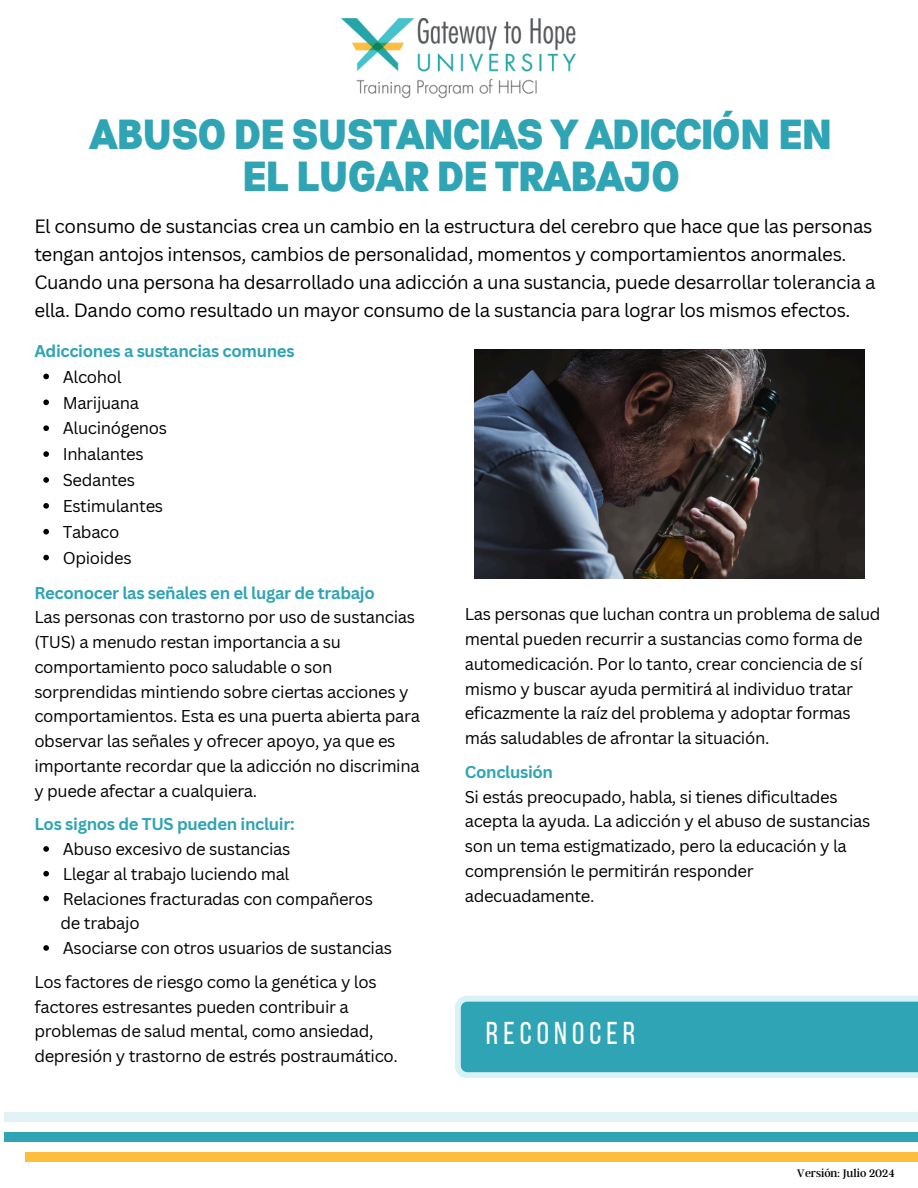
<style>
.page{position:relative;width:918px;height:1188px;background:#fff}
.page>*{position:absolute;margin:0;border:0;box-sizing:border-box;transform-origin:0 0}
.t1{font:900 42px/41.7px "Gabriel Sans Cond";color:#2fa4b4;text-align:center}
.t2{font:31.5px "Bebas Neue";letter-spacing:.16em;color:#fff}
.t3{font:18.75px/28.2px "Canva Sans";letter-spacing:-.02em;color:#000001}
.t4{font:16.65px/24.8px "Canva Sans";letter-spacing:-.02em;color:#000001}
.t5{font:16.65px/24.8px "Canva Sans";letter-spacing:-.02em;color:#000}
.t6{font:700 16.65px "Canva Sans";letter-spacing:-.02em;color:#2fa4b4}
.t7{font:12px "Argent CF";color:#000}
.s1{font-weight:700;color:#2fa4b4}
</style>
<div class="page">
<div style="left:4px;top:1132px;width:914px;height:10px;background:#2fa4b4"></div>
<div style="left:25px;top:1152px;width:893px;height:10px;background:#fdbe3f"></div>
<div style="left:4px;top:1112px;width:914px;height:10px;background:#e3f2f7"></div>
<svg style="left:455px;top:996px;width:463px;height:82px;background:#48afbd"></svg>
<img style="left:474px;top:350px;width:390px;height:228px">
<svg style="left:43px;top:374px;width:6px;height:5px"></svg>
<svg style="left:43px;top:400px;width:6px;height:5px"></svg>
<svg style="left:43px;top:425px;width:6px;height:6px"></svg>
<svg style="left:43px;top:451px;width:6px;height:6px"></svg>
<svg style="left:43px;top:477px;width:6px;height:6px"></svg>
<svg style="left:43px;top:503px;width:6px;height:6px"></svg>
<svg style="left:43px;top:529px;width:6px;height:6px"></svg>
<svg style="left:43px;top:555px;width:6px;height:5px"></svg>
<svg style="left:43px;top:846px;width:6px;height:6px"></svg>
<svg style="left:43px;top:871px;width:6px;height:6px"></svg>
<svg style="left:43px;top:896px;width:6px;height:5px"></svg>
<svg style="left:43px;top:945px;width:6px;height:6px"></svg>
<img style="left:342px;top:19px;width:234px;height:80px">
<h1 class="t1" style="left:91px;top:116px;width:744px">ABUSO DE SUSTANCIAS Y ADICCIÓN EN<br>EL LUGAR DE TRABAJO</h1>
<p class="t3" style="left:34px;top:211px;width:843px">El consumo de sustancias crea un cambio en la estructura del cerebro que hace que las personas tengan antojos intensos, cambios de personalidad, momentos y comportamientos anormales.<br>Cuando una persona ha desarrollado una adicción a una sustancia, puede desarrollar tolerancia a ella. Dando como resultado un mayor consumo de la sustancia para lograr los mismos efectos.</p>
<h4 class="t6" style="left:34px;top:339px;width:262px">Adicciones a sustancias comunes</h4>
<p class="t4" style="left:63px;top:364px;width:61px">Alcohol</p>
<p class="t4" style="left:63px;top:390px;width:78px">Marijuana</p>
<p class="t4" style="left:63px;top:416px;width:106px">Alucinógenos</p>
<p class="t4" style="left:63px;top:441px;width:83px">Inhalantes</p>
<p class="t4" style="left:63px;top:467px;width:74px">Sedantes</p>
<p class="t4" style="left:63px;top:493px;width:102px">Estimulantes</p>
<p class="t4" style="left:63px;top:519px;width:58px">Tabaco</p>
<p class="t4" style="left:63px;top:545px;width:71px">Opioides</p>
<h5 class="t5" style="left:34px;top:580px;width:387px"><span class="s1">Reconocer las señales en el lugar de trabajo<br></span>Las personas con trastorno por uso de sustancias (TUS) a menudo restan importancia a su comportamiento poco saludable o son sorprendidas mintiendo sobre ciertas acciones y comportamientos. Esta es una puerta abierta para observar las señales y ofrecer apoyo, ya que es importante recordar que la adicción no discrimina y puede afectar a cualquiera.</h5>
<h4 class="t6" style="left:34px;top:813px;width:262px">Los signos de TUS pueden incluir:</h4>
<p class="t5" style="left:63px;top:836px;width:229px">Abuso excesivo de sustancias</p>
<p class="t5" style="left:63px;top:861px;width:228px">Llegar al trabajo luciendo mal</p>
<p class="t5" style="left:63px;top:886px;width:312px">Relaciones fracturadas con compañeros</p>
<h5 class="t5" style="left:61px;top:911px;width:81px">de trabajo</h5>
<p class="t5" style="left:63px;top:935px;width:331px">Asociarse con otros usuarios de sustancias</p>
<h5 class="t4" style="left:34px;top:969px;width:365px">Los factores de riesgo como la genética y los factores estresantes pueden contribuir a problemas de salud mental, como ansiedad, depresión y trastorno de estrés postraumático.</h5>
<p class="t4" style="left:465px;top:602px;width:417px">Las personas que luchan contra un problema de salud mental pueden recurrir a sustancias como forma de automedicación. Por lo tanto, crear conciencia de sí mismo y buscar ayuda permitirá al individuo tratar eficazmente la raíz del problema y adoptar formas más saludables de afrontar la situación.</p>
<h5 class="t4" style="left:465px;top:759px;width:407px"><span class="s1">Conclusión<br></span>Si estás preocupado, habla, si tienes dificultades acepta la ayuda. La adicción y el abuso de sustancias son un tema estigmatizado, pero la educación y la comprensión le permitirán responder adecuadamente.</h5>
<h2 class="t2" style="left:486px;top:1021px;width:151px">RECONOCER</h2>
<p class="t7" style="left:797px;top:1166px;width:99px">Versión: Julio 2024</p>
</div>
